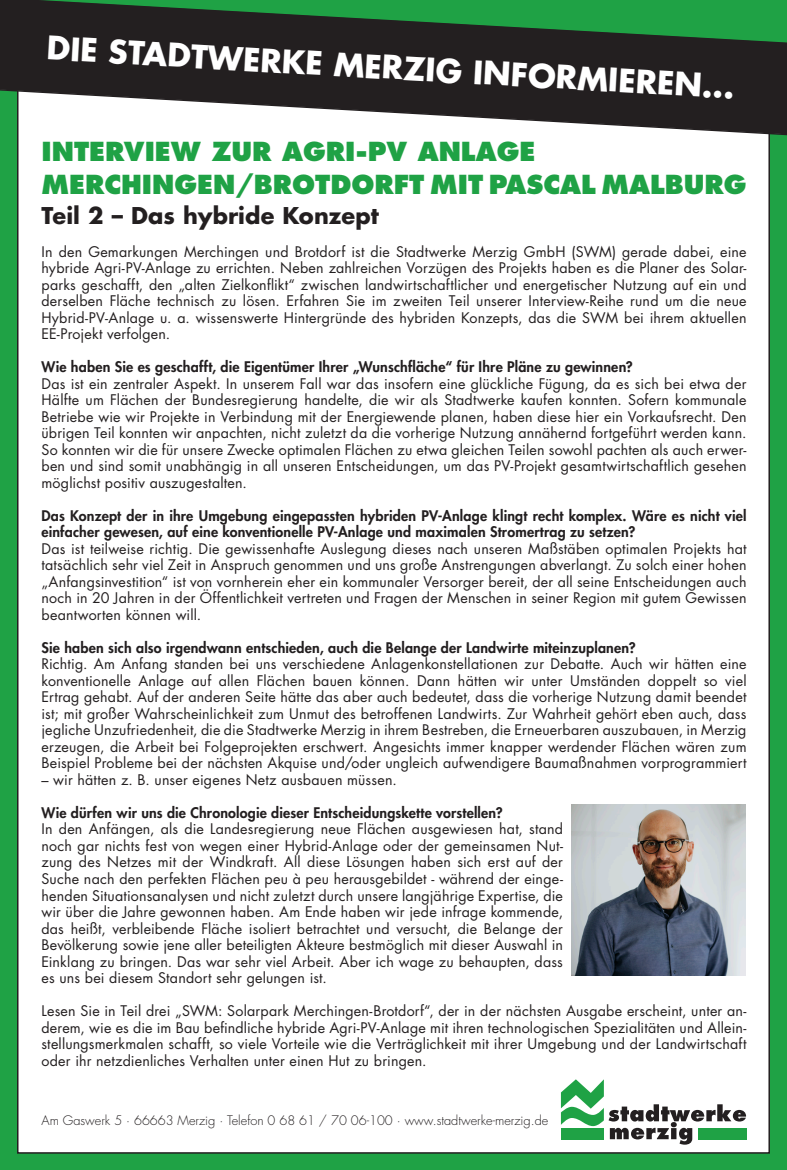
<style>
.page{position:relative;width:787px;height:1170px;background:#fff}
.page>*{position:absolute;margin:0;border:0;box-sizing:border-box;transform-origin:0 0}
.t1{font:700 31.5px "Futura Std";color:#fff}
.t2{font:800 25.5px "Futura Std";color:#1fa245}
.t3{font:700 22.5px "Futura Std";color:#231f20}
.t4{font:14.25px/16.5px "Futura Std";letter-spacing:.015em;color:#231f20;text-align:justify}
.t5{font:800 14.25px/16.5px "Futura Std";letter-spacing:.01em;color:#231f20}
.t6{font:300 12.75px "Futura Std";color:#231f20}
</style>
<div class="page">
<div style="left:0;top:0;width:787px;height:1169px;background:#1fa245"></div>
<div style="left:18px;top:74px;width:751px;height:1078px;background:#fff"></div>
<svg style="left:561px;top:1079px;width:185px;height:65px"></svg>
<svg style="left:0;top:0;width:787px;height:134px;fill:#231f20"></svg>
<img style="left:571px;top:804px;width:174px;height:171px">
<p class="t1" style="left:48px;top:28px;width:690px;rotate:3deg">DIE STADTWERKE MERZIG INFORMIEREN...</p>
<p class="t2" style="left:41px;top:135px;width:495px">INTERVIEW ZUR AGRI-PV ANLAGE</p>
<p class="t2" style="left:41px;top:168px;width:706px">MERCHINGEN/BROTDORFT MIT PASCAL MALBURG</p>
<p class="t3" style="left:41px;top:200px;width:339px">Teil 2 – Das hybride Konzept</p>
<p class="t4" style="left:41px;top:243px;width:706px">In den Gemarkungen Merchingen und Brotdorf ist die Stadtwerke Merzig GmbH (SWM) gerade dabei, eine hybride Agri-PV-Anlage zu errichten. Neben zahlreichen Vorzügen des Projekts haben es die Planer des Solar&shy;parks geschafft, den „alten Zielkonflikt“ zwischen landwirtschaftlicher und energetischer Nutzung auf ein und derselben Fläche technisch zu lösen. Erfahren Sie im zweiten Teil unserer Interview-Reihe rund um die neue Hybrid-PV-Anlage u. a. wissenswerte Hintergründe des hybriden Konzepts, das die SWM bei ihrem aktuellen EE-Projekt verfolgen.</p>
<p class="t5" style="left:41px;top:358px;width:593px">Wie haben Sie es geschafft, die Eigentümer Ihrer „Wunschfläche“ für Ihre Pläne zu gewinnen?</p>
<p class="t4" style="left:41px;top:375px;width:706px">Das ist ein zentraler Aspekt. In unserem Fall war das insofern eine glückliche Fügung, da es sich bei etwa der Hälfte um Flächen der Bundesregierung handelte, die wir als Stadtwerke kaufen konnten. Sofern kommunale Betriebe wie wir Projekte in Verbindung mit der Energiewende planen, haben diese hier ein Vorkaufsrecht. Den übrigen Teil konnten wir anpachten, nicht zuletzt da die vorherige Nutzung annähernd fortgeführt werden kann.<br>So konnten wir die für unsere Zwecke optimalen Flächen zu etwa gleichen Teilen sowohl pachten als auch erwer&shy;ben und sind somit unabhängig in all unseren Entscheidungen, um das PV-Projekt gesamtwirtschaftlich gesehen möglichst positiv auszugestalten.</p>
<p class="t5" style="left:41px;top:507px;width:706px">Das Konzept der in ihre Umgebung eingepassten hybriden PV-Anlage klingt recht komplex. Wäre es nicht viel einfacher gewesen, auf eine konventionelle PV-Anlage und maximalen Stromertrag zu setzen?</p>
<p class="t4" style="left:41px;top:540px;width:706px">Das ist teilweise richtig. Die gewissenhafte Auslegung dieses nach unseren Maßstäben optimalen Projekts hat tatsächlich sehr viel Zeit in Anspruch genommen und uns große Anstrengungen abverlangt. Zu solch einer hohen „Anfangsinvestition“ ist von vornherein eher ein kommunaler Versorger bereit, der all seine Entscheidungen auch noch in 20 Jahren in der Öffentlichkeit vertreten und Fragen der Menschen in seiner Region mit gutem Gewissen beantworten können will.</p>
<p class="t5" style="left:41px;top:639px;width:595px">Sie haben sich also irgendwann entschieden, auch die Belange der Landwirte miteinzuplanen?</p>
<p class="t4" style="left:41px;top:656px;width:706px">Richtig. Am Anfang standen bei uns verschiedene Anlagenkonstellationen zur Debatte. Auch wir hätten eine konventionelle Anlage auf allen Flächen bauen können. Dann hätten wir unter Umständen doppelt so viel Ertrag gehabt. Auf der anderen Seite hätte das aber auch bedeutet, dass die vorherige Nutzung damit beendet ist; mit großer Wahrscheinlichkeit zum Unmut des betroffenen Landwirts. Zur Wahrheit gehört eben auch, dass jegliche Unzufriedenheit, die die Stadtwerke Merzig in ihrem Bestreben, die Erneuerbaren auszubauen, in Merzig erzeugen, die Arbeit bei Folgeprojekten erschwert. Angesichts immer knapper werdender Flächen wären zum Beispiel Probleme bei der nächsten Akquise und/oder ungleich aufwendigere Baumaßnahmen vorprogrammiert</p>
<p class="t4" style="left:41px;top:771px;width:357px">– wir hätten z. B. unser eigenes Netz ausbauen müssen.</p>
<p class="t5" style="left:41px;top:804px;width:462px">Wie dürfen wir uns die Chronologie dieser Entscheidungskette vorstellen?</p>
<p class="t4" style="left:41px;top:821px;width:523px">In den Anfängen, als die Landesregierung neue Flächen ausgewiesen hat, stand noch gar nichts fest von wegen einer Hybrid-Anlage oder der gemeinsamen Nut&shy;zung des Netzes mit der Windkraft. All diese Lösungen haben sich erst auf der Suche nach den perfekten Flächen peu à peu herausgebildet - während der einge&shy;henden Situationsanalysen und nicht zuletzt durch unsere langjährige Expertise, die wir über die Jahre gewonnen haben. Am Ende haben wir jede infrage kommende, das heißt, verbleibende Fläche isoliert betrachtet und versucht, die Belange der Bevölkerung sowie jene aller beteiligten Akteure bestmöglich mit dieser Auswahl in Einklang zu bringen. Das war sehr viel Arbeit. Aber ich wage zu behaupten, dass es uns bei diesem Standort sehr gelungen ist.</p>
<p class="t4" style="left:41px;top:1002px;width:706px">Lesen Sie in Teil drei „SWM: Solarpark Merchingen-Brotdorf“, der in der nächsten Ausgabe erscheint, unter an&shy;derem, wie es die im Bau befindliche hybride Agri-PV-Anlage mit ihren technologischen Spezialitäten und Allein&shy;stellungsmerkmalen schafft, so viele Vorteile wie die Verträglichkeit mit ihrer Umgebung und der Landwirtschaft oder ihr netzdienliches Verhalten unter einen Hut zu bringen.</p>
<p class="t6" style="left:41px;top:1112px;width:508px">Am Gaswerk 5 · 66663 Merzig · Telefon 0 68 61 / 70 06-100 · www.stadtwerke-merzig.de</p>
</div>
